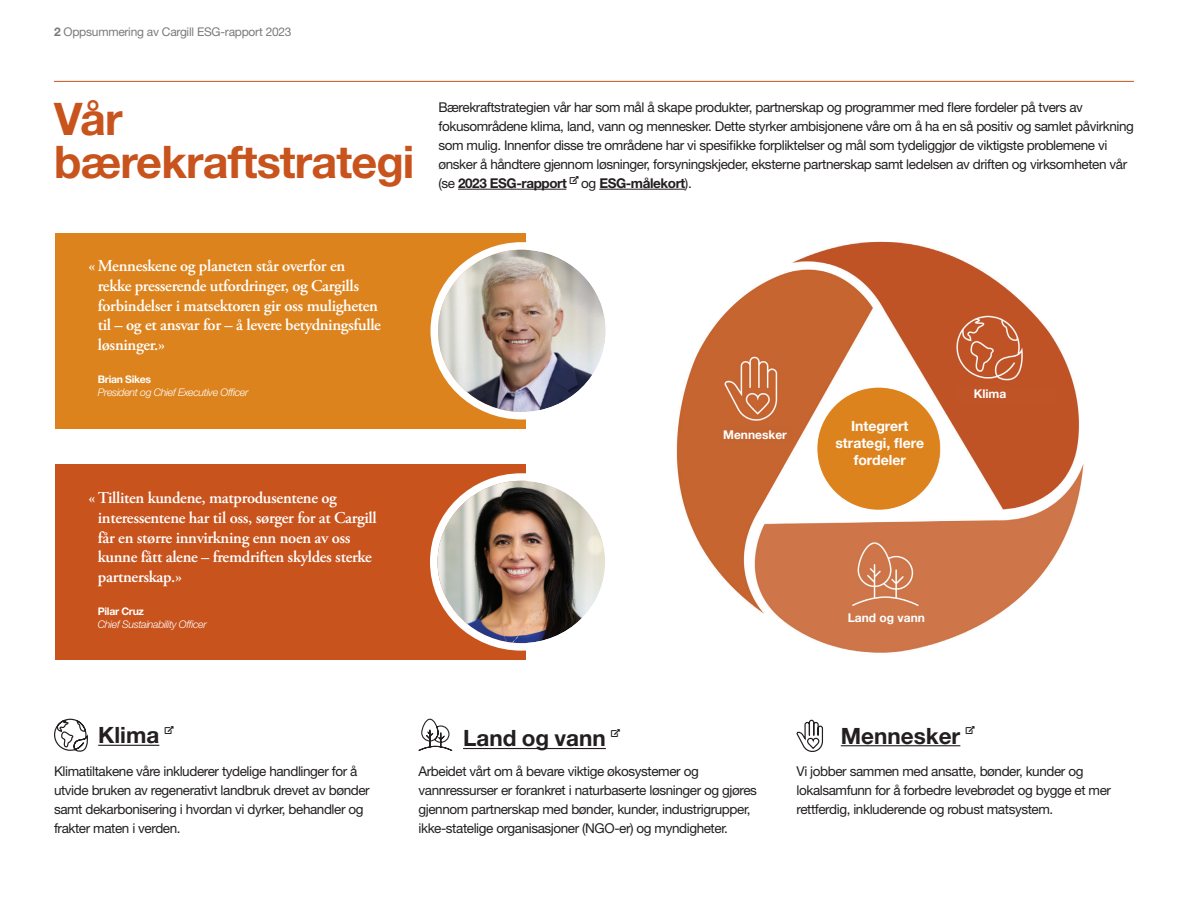
<style>
.page{position:relative;width:1188px;height:918px;background:#fff}
.page>*{position:absolute;margin:0;border:0;box-sizing:border-box;transform-origin:0 0}
.t1{font:700 45px/43.5px "Helvetica Neue LT Std";letter-spacing:-.02em;color:#c8531d}
.t2{font:700 22.5px "Helvetica Neue LT Std";color:#231f20}
.t3{font:600 16.5px/19.8px "Adobe Garamond Pro";letter-spacing:-.02em;color:#fff}
.t4{font:700 13.95px/16.8px "Helvetica Neue";color:#fff;text-align:center}
.t5{font:13.5px/18.9px "Helvetica Neue LT Std";letter-spacing:-.03em;color:#231f20}
.t6{font:12px "Helvetica Neue LT Std";letter-spacing:-.02em;color:#231f20}
.t7{font:700 12px "Helvetica Neue";color:#fff}
.t8{font:italic 300 10.5px "Helvetica Neue LT Std";letter-spacing:-.03em;color:#fff}
.t9{font:700 10.5px "Helvetica Neue LT Std";letter-spacing:-.03em;color:#fff}
.s1{font-weight:700}
</style>
<div class="page">
<div style="left:55px;top:233px;width:471px;height:196px;background:#dd831e"></div>
<div style="left:55px;top:464px;width:471px;height:196px;background:#c8531d"></div>
<hr style="left:54px;top:81px;width:1080px;height:1px;background:#c8531d">
<img style="left:438px;top:251px;width:166px;height:160px">
<div style="left:430px;top:242px;width:183px;height:178px;border:8px solid #fff;border-radius:50%"></div>
<img style="left:438px;top:482px;width:166px;height:160px">
<div style="left:430px;top:473px;width:183px;height:178px;border:8px solid #fff;border-radius:50%"></div>
<hr style="left:458px;top:189px;width:108px;height:1px;background:#231f20">
<hr style="left:599px;top:189px;width:86px;height:1px;background:#231f20">
<hr style="left:98px;top:745px;width:61px;height:1px;background:#231f20">
<svg style="left:54px;top:718px;width:34px;height:34px"></svg>
<hr style="left:463px;top:748px;width:143px;height:1px;background:#231f20">
<svg style="left:418px;top:718px;width:35px;height:33px"></svg>
<hr style="left:841px;top:745px;width:119px;height:1px;background:#231f20">
<svg style="left:796px;top:719px;width:27px;height:33px"></svg>
<img style="left:676px;top:241px;width:408px;height:412px">
<div style="left:817px;top:388px;width:123px;height:122px;background:#dd831e;border-radius:50%"></div>
<div style="left:843px;top:610px;width:98px;height:16px;background:#cd7649"></div>
<div style="left:720px;top:426px;width:73px;height:16px;background:#c46430"></div>
<div style="left:956px;top:386px;width:98px;height:16px;background:#bf5427"></div>
<p class="t6" style="left:54px;top:24px;width:239px"><span class="s1">2</span> Oppsummering av Cargill ESG-rapport 2023</p>
<h1 class="t1" style="left:54px;top:96px;width:362px">Vår bærekraftstrategi</h1>
<p class="t5" style="left:438px;top:98px;width:697px">Bærekraftstrategien vår har som mål å skape produkter, partnerskap og programmer med flere fordeler på tvers av fokusområdene klima, land, vann og mennesker. Dette styrker ambisjonene våre om å ha en så positiv og samlet påvirkning som mulig. Innenfor disse tre områdene har vi spesifikke forpliktelser og mål som tydeliggjør de viktigste problemene vi ønsker å håndtere gjennom løsninger, forsyningskjeder, eksterne partnerskap samt ledelsen av driften og virksomheten vår (se <span class="s1">2023 ESG-rapport</span> og <span class="s1">ESG-målekort</span>).</p>
<p class="t3" style="left:98px;top:256px;width:285px;text-indent:-9px">« Menneskene og planeten står overfor en rekke presserende utfordringer, og Cargills forbindelser i matsektoren gir oss muligheten til – og et ansvar for – å levere betydningsfulle løsninger.»</p>
<p class="t9" style="left:98px;top:373px;width:55px">Brian Sikes</p>
<p class="t8" style="left:98px;top:386px;width:152px">President og Chief Executive Officer</p>
<p class="t3" style="left:98px;top:488px;width:280px;text-indent:-9px">« Tilliten kundene, matprodusentene og interessentene har til oss, sørger for at Cargill får en større innvirkning enn noen av oss kunne fått alene – fremdriften skyldes sterke partnerskap.»</p>
<p class="t9" style="left:98px;top:605px;width:48px">Pilar Cruz</p>
<p class="t8" style="left:98px;top:618px;width:110px">Chief Sustainability Officer</p>
<p class="t7" style="left:723px;top:425px;width:65px">Mennesker</p>
<p class="t4" style="left:835px;top:418px;width:90px">Integrert strategi, flere fordeler</p>
<p class="t7" style="left:974px;top:384px;width:34px">Klima</p>
<p class="t7" style="left:848px;top:608px;width:79px">Land og vann</p>
<h2 class="t2" style="left:98px;top:721px;width:63px">Klima</h2>
<h2 class="t2" style="left:463px;top:724px;width:144px">Land og vann</h2>
<h2 class="t2" style="left:841px;top:722px;width:121px">Mennesker</h2>
<p class="t5" style="left:54px;top:762px;width:317px">Klimatiltakene våre inkluderer tydelige handlinger for å utvide bruken av regenerativt landbruk drevet av bønder samt dekarbonisering i hvordan vi dyrker, behandler og frakter maten i verden.</p>
<p class="t5" style="left:418px;top:762px;width:340px">Arbeidet vårt om å bevare viktige økosystemer og vannressurser er forankret i naturbaserte løsninger og gjøres gjennom partnerskap med bønder, kunder, industrigrupper, ikke-statelige organisasjoner (NGO-er) og myndigheter.</p>
<p class="t5" style="left:796px;top:762px;width:316px">Vi jobber sammen med ansatte, bønder, kunder og lokalsamfunn for å forbedre levebrødet og bygge et mer rettferdig, inkluderende og robust matsystem.</p>
</div>
